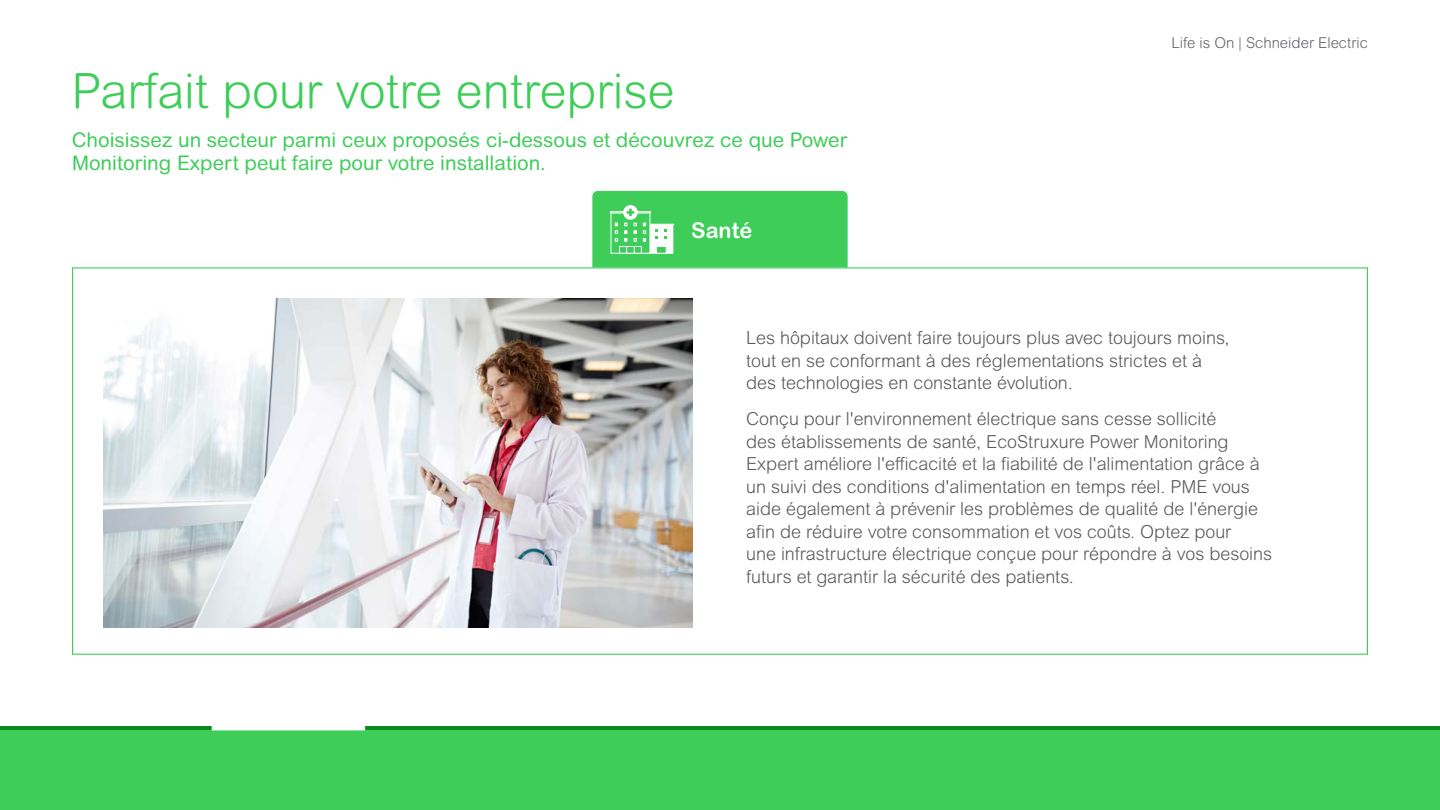
<style>
.page{position:relative;width:1440px;height:810px;background:#fff}
.page>*{position:absolute;margin:0;border:0;box-sizing:border-box;transform-origin:0 0}
.t1{font:300 48.75px "Arial Rounded MT Pro";color:#3dcd58}
.t2{font:700 21.75px "Arial Rounded MT Pro";color:#fff}
.t3{font:20.25px/22.5px "Arial Rounded MT Pro";color:#3dcd58}
.t4{font:300 18px/22.5px "Arial Rounded MT Pro";color:#58595b}
.t5{font:300 15px "Arial Rounded MT Pro";color:#626469}
</style>
<div class="page">
<div style="left:0;top:726px;width:1440px;height:84px;background:#3dcd58"></div>
<hr style="left:0;top:726px;width:1440px;height:4px;background:#0c881e">
<svg style="left:212px;top:726px;width:153px;height:4px"></svg>
<svg style="left:592px;top:191px;width:256px;height:76px;background:#48cf62"></svg>
<img style="left:104px;top:299px;width:588px;height:329px">
<h1 class="t1" style="left:72px;top:63px;width:605px">Parfait pour votre entreprise</h1>
<p class="t3" style="left:72px;top:130px;width:777px">Choisissez un secteur parmi ceux proposés ci-dessous et découvrez ce que Power<br>Monitoring Expert peut faire pour votre installation.</p>
<p class="t2" style="left:691px;top:217px;width:63px">Santé</p>
<p class="t5" style="left:1172px;top:34px;width:198px">Life is On | Schneider Electric</p>
<p class="t4" style="left:746px;top:327px;width:485px">Les hôpitaux doivent faire toujours plus avec toujours moins, tout en se conformant à des réglementations strictes et à des technologies en constante évolution.</p>
<p class="t4" style="left:746px;top:408px;width:527px">Conçu pour l'environnement électrique sans cesse sollicité<br>des établissements de santé, EcoStruxure Power Monitoring Expert améliore l'efficacité et la fiabilité de l'alimentation grâce à un suivi des conditions d'alimentation en temps réel. PME vous aide également à prévenir les problèmes de qualité de l'énergie afin de réduire votre consommation et vos coûts. Optez pour<br>une infrastructure électrique conçue pour répondre à vos besoins futurs et garantir la sécurité des patients.</p>
</div>
